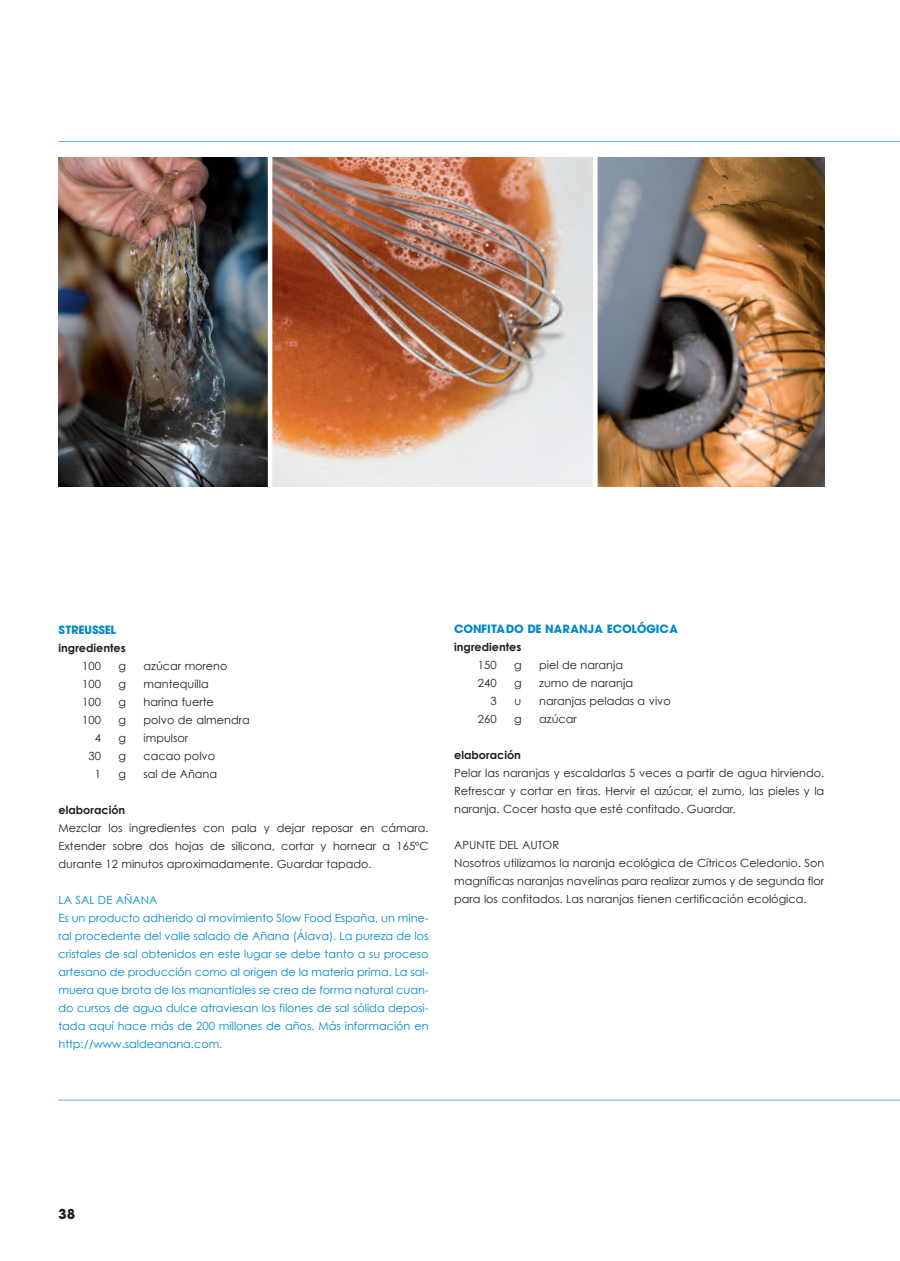
<style>
.page{position:relative;width:900px;height:1261px;background:#fff}
.page>*{position:absolute;margin:0;border:0;box-sizing:border-box;transform-origin:0 0}
.t1{font:13.5px "Trendex Black S Si";color:#231f20}
.t2{font:11.25px/18px "Century Gothic";color:#231f20;text-align:justify}
.t3{font:11.25px/18px "Century Gothic";color:#0089c8}
.t4{font:700 11.25px "Century Gothic";color:#231f20}
.t5{font:11.25px "Trendex Black S Si";color:#0089c8}
</style>
<div class="page">
<hr style="left:58px;top:1100px;width:841px;height:1px;background:#59b0d2">
<hr style="left:58px;top:141px;width:841px;height:1px;background:#59b0d2">
<img style="left:58px;top:158px;width:210px;height:329px">
<img style="left:272px;top:158px;width:321px;height:329px">
<img style="left:597px;top:158px;width:227px;height:329px">
<p class="t5" style="left:58px;top:625px;width:59px">STREUSSEL</p>
<p class="t4" style="left:58px;top:640px;width:69px">ingredientes</p>
<p class="t2" style="left:82px;top:656px;width:20px">100</p>
<p class="t2" style="left:118px;top:656px;width:9px">g</p>
<p class="t2" style="left:143px;top:656px;width:85px">azúcar moreno</p>
<p class="t2" style="left:82px;top:674px;width:20px">100</p>
<p class="t2" style="left:118px;top:674px;width:9px">g</p>
<p class="t2" style="left:143px;top:674px;width:67px">mantequilla</p>
<p class="t2" style="left:82px;top:692px;width:20px">100</p>
<p class="t2" style="left:118px;top:692px;width:9px">g</p>
<p class="t2" style="left:143px;top:692px;width:72px">harina fuerte</p>
<p class="t2" style="left:82px;top:710px;width:20px">100</p>
<p class="t2" style="left:118px;top:710px;width:9px">g</p>
<p class="t2" style="left:143px;top:710px;width:108px">polvo de almendra</p>
<p class="t2" style="left:95px;top:728px;width:8px">4</p>
<p class="t2" style="left:118px;top:728px;width:9px">g</p>
<p class="t2" style="left:143px;top:728px;width:46px">impulsor</p>
<p class="t2" style="left:88px;top:746px;width:14px">30</p>
<p class="t2" style="left:118px;top:746px;width:9px">g</p>
<p class="t2" style="left:143px;top:746px;width:73px">cacao polvo</p>
<p class="t2" style="left:95px;top:764px;width:8px">1</p>
<p class="t2" style="left:118px;top:764px;width:9px">g</p>
<p class="t2" style="left:143px;top:764px;width:75px">sal de añana</p>
<p class="t4" style="left:58px;top:802px;width:68px">elaboración</p>
<p class="t2" style="left:58px;top:818px;width:371px">mezclar los ingredientes con pala y dejar reposar en cámara. extender sobre dos hojas de silicona, cortar y hornear a 165ºc durante 12 minutos aproximadamente. guardar tapado.</p>
<p class="t3" style="left:58px;top:890px;width:371px">la sal de añana<br>es un producto adherido al movimiento slow food españa, un mine&shy;ral procedente del valle salado de añana (Álava). la pureza de los cristales de sal obtenidos en este lugar se debe tanto a su proceso artesano de producción como al origen de la materia prima. la sal&shy;muera que brota de los manantiales se crea de forma natural cuan&shy;do cursos de agua dulce atraviesan los filones de sal sólida deposi&shy;tada aquí hace más de 200 millones de años. más información en http://www.saldeanana.com.</p>
<p class="t5" style="left:454px;top:624px;width:225px">CONFITADO DE NARANJA ECOLÓGICA</p>
<p class="t4" style="left:454px;top:639px;width:69px">ingredientes</p>
<p class="t2" style="left:478px;top:655px;width:20px">150</p>
<p class="t2" style="left:514px;top:655px;width:9px">g</p>
<p class="t2" style="left:539px;top:655px;width:85px">piel de naranja</p>
<p class="t2" style="left:478px;top:673px;width:20px">240</p>
<p class="t2" style="left:514px;top:673px;width:9px">g</p>
<p class="t2" style="left:539px;top:673px;width:95px">zumo de naranja</p>
<p class="t2" style="left:490px;top:691px;width:8px">3</p>
<p class="t2" style="left:514px;top:691px;width:8px">u</p>
<p class="t2" style="left:539px;top:691px;width:133px">naranjas peladas a vivo</p>
<p class="t2" style="left:478px;top:709px;width:20px">260</p>
<p class="t2" style="left:514px;top:709px;width:9px">g</p>
<p class="t2" style="left:539px;top:709px;width:39px">azúcar</p>
<p class="t4" style="left:454px;top:747px;width:68px">elaboración</p>
<p class="t2" style="left:454px;top:763px;width:371px">Pelar las naranjas y escaldarlas 5 veces a partir de agua hirviendo. refrescar y cortar en tiras. hervir el azúcar, el zumo, las pieles y la naranja. cocer hasta que esté confitado. guardar.</p>
<p class="t2" style="left:454px;top:835px;width:372px;text-align:left">aPunte del autor<br>nosotros utilizamos la naranja ecológica de cítricos celedonio. son magníficas naranjas navelinas para realizar zumos y de segunda flor para los confitados. las naranjas tienen certificación ecológica.</p>
<p class="t1" style="left:58px;top:1209px;width:18px">38</p>
</div>
